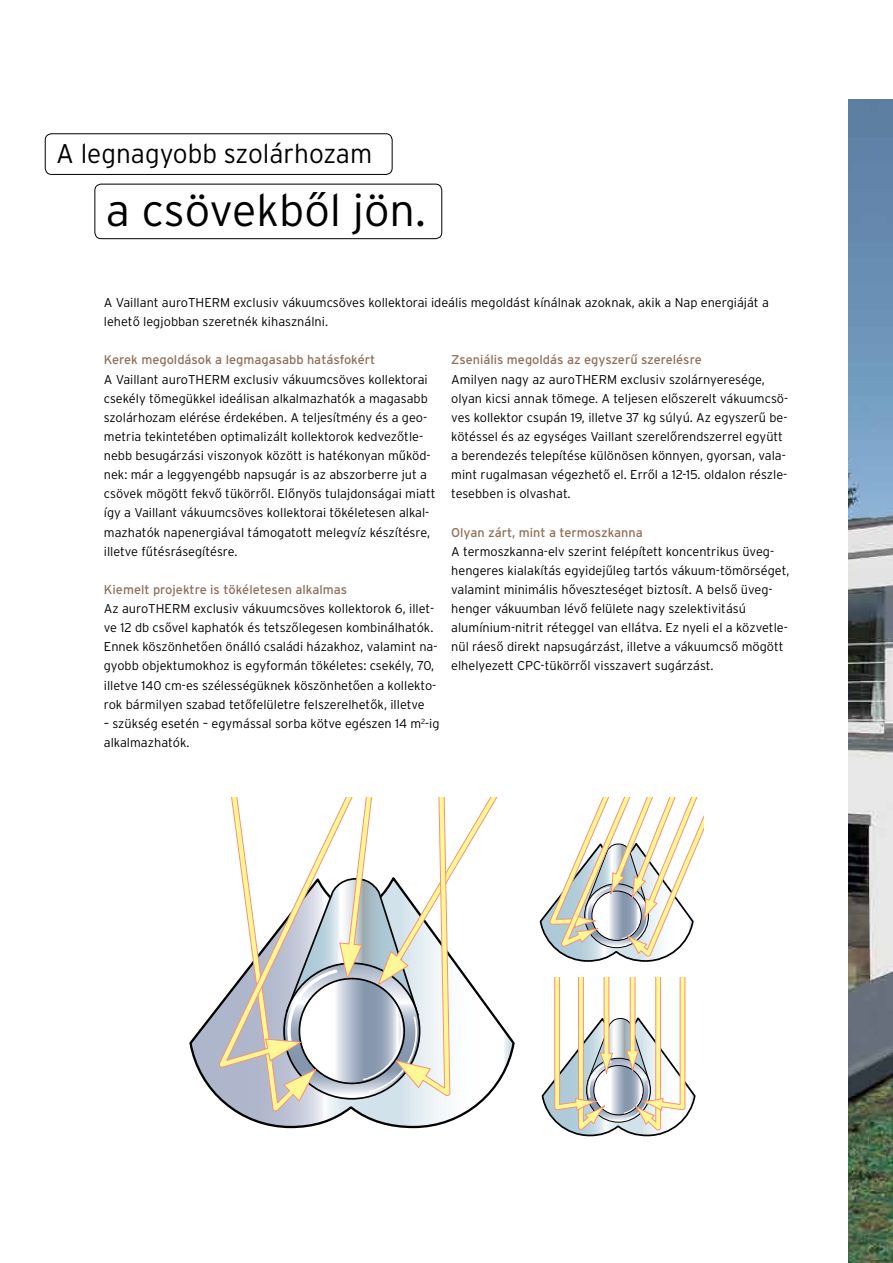
<style>
.page{position:relative;width:893px;height:1263px;background:#fff}
.page>*{position:absolute;margin:0;border:0;box-sizing:border-box;transform-origin:0 0}
.t1{font:300 45px "Interstate OT";color:#000}
.t2{font:300 27px "Interstate OT";color:#000}
.t3{font:300 12.75px/19.2px "Interstate OT";color:#000}
.t4{font:12.75px "Interstate OT";color:#90705b}
</style>
<div class="page">
<img style="left:848px;top:99px;width:45px;height:1164px">
<div style="left:95px;top:184px;width:347px;height:55px;border:1px solid #000;border-radius:6px"></div>
<div style="left:45px;top:134px;width:347px;height:41px;border:1px solid #000;border-radius:6px"></div>
<svg style="left:539px;top:797px;width:164px;height:165px"></svg>
<svg style="left:541px;top:978px;width:155px;height:159px"></svg>
<svg style="left:189px;top:1004px;width:326px;height:125px"></svg>
<svg style="left:219px;top:797px;width:294px;height:315px"></svg>
<h2 class="t2" style="left:56px;top:138px;width:318px">A legnagyobb szolárhozam</h2>
<h1 class="t1" style="left:106px;top:185px;width:322px">a csövekből jön.</h1>
<p class="t3" style="left:104px;top:293px;width:666px">A Vaillant auroTHERM exclusiv vákuumcsöves kollektorai ideális megoldást kínálnak azoknak, akik a Nap energiáját a lehető legjobban szeretnék kihasználni.</p>
<p class="t4" style="left:104px;top:353px;width:273px">Kerek megoldások a legmagasabb hatásfokért</p>
<p class="t3" style="left:104px;top:369px;width:333px">A Vaillant auroTHERM exclusiv vákuumcsöves kollektorai csekély tömegükkel ideálisan alkalmazhatók a magasabb szolárhozam elérése érdekében. A teljesítmény és a geo&shy;metria tekintetében optimalizált kollektorok kedvezőtle&shy;nebb besugárzási viszonyok között is hatékonyan működ&shy;nek: már a leggyengébb napsugár is az abszorberre jut a csövek mögött fekvő tükörről. Előnyös tulajdonságai miatt így a Vaillant vákuumcsöves kollektorai tökéletesen alkal&shy;mazhatók napenergiával támogatott melegvíz készítésre, illetve fűtésrásegítésre.</p>
<p class="t4" style="left:104px;top:582px;width:245px">Kiemelt projektre is tökéletesen alkalmas</p>
<p class="t3" style="left:104px;top:599px;width:335px">Az auroTHERM exclusiv vákuumcsöves kollektorok 6, illet&shy;ve 12 db csővel kaphatók és tetszőlegesen kombinálhatók.<br>Ennek köszönhetően önálló családi házakhoz, valamint na&shy;gyobb objektumokhoz is egyformán tökéletes: csekély, 70, illetve 140 cm-es szélességüknek köszönhetően a kollekto&shy;rok bármilyen szabad tetőfelületre felszerelhetők, illetve</p>
<p class="t3" style="left:104px;top:714px;width:337px">– szükség esetén – egymással sorba kötve egészen 14 m<sup>2</sup>-ig alkalmazhatók.</p>
<p class="t4" style="left:451px;top:353px;width:252px">Zseniális megoldás az egyszerű szerelésre</p>
<p class="t3" style="left:451px;top:369px;width:339px">Amilyen nagy az auroTHERM exclusiv szolárnyeresége, olyan kicsi annak tömege. A teljesen előszerelt vákuumcsö&shy;ves kollektor csupán 19, illetve 37 kg súlyú. Az egyszerű be&shy;kötéssel és az egységes Vaillant szerelőrendszerrel együtt a berendezés telepítése különösen könnyen, gyorsan, vala&shy;mint rugalmasan végezhető el. Erről a 12-15. oldalon részle&shy;tesebben is olvashat.</p>
<p class="t4" style="left:451px;top:525px;width:193px">Olyan zárt, mint a termoszkanna</p>
<p class="t3" style="left:451px;top:541px;width:340px">A termoszkanna-elv szerint felépített koncentrikus üveg&shy;hengeres kialakítás egyidejűleg tartós vákuum-tömörséget, valamint minimális hőveszteséget biztosít. A belső üveg&shy;henger vákuumban lévő felülete nagy szelektivitású alumínium-nitrit réteggel van ellátva. Ez nyeli el a közvetle&shy;nül ráeső direkt napsugárzást, illetve a vákuumcső mögött elhelyezett CPC-tükörről visszavert sugárzást.</p>
</div>
